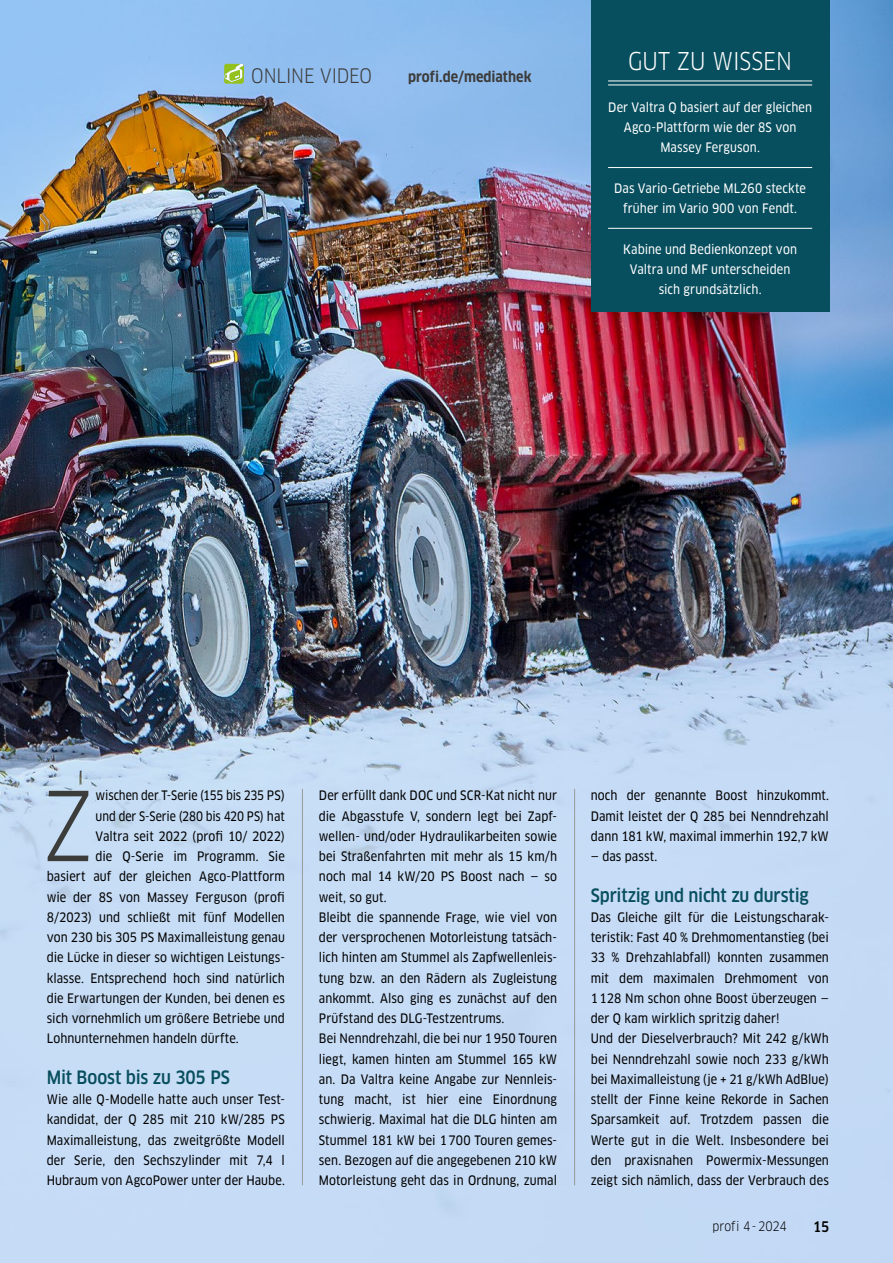
<style>
.page{position:relative;width:893px;height:1263px;background:#fff}
.page>*{position:absolute;margin:0;border:0;box-sizing:border-box;transform-origin:0 0}
.GT_Fließtext_Initial{font:condensed 93.75px "Clan OT";color:#3c3c3b}
.KSTN_Gut-zu-Wissen_Ü{font:condensed 24px "Clan OT";color:#fff}
.GT_Video-Button{font:condensed 19.5px "Clan OT";letter-spacing:-.01em;color:#3c3c3b}
.GT_Zwischenüberschri{font:500 condensed 18px "Clan OT";letter-spacing:-.01em;color:#074e5e}
.GT_Video-Button_Zusa{font:700 condensed 14.25px "Clan OT";letter-spacing:.005em;color:#3c3c3b}
.t1{font:500 condensed 14.25px "Clan OT";color:#000}
.GT_Fließtext{font:12.75px/20.2px "Clan OT Narrow News";letter-spacing:.005em;color:#000;text-align:justify}
.GT_Fließtext_Initial-2{font:12.75px "Clan OT Narrow News";letter-spacing:.005em;color:#000}
.KSTN_Gut-zu-Wissen_A{font:12.75px/20.2px "Clan OT Narrow News";letter-spacing:.005em;color:#fff;text-align:center}
.t2{font:condensed 12.75px "Clan OT";color:#000}
</style>
<div class="page">
<img style="left:0;top:0;width:893px;height:1263px">
<svg style="left:224px;top:64px;width:20px;height:20px"></svg>
<hr style="left:302px;top:789px;width:1px;height:396px;background:#9d9d9c">
<hr style="left:574px;top:789px;width:1px;height:396px;background:#9d9d9c">
<div style="left:591px;top:0;width:238px;height:311px;background:#074e5e"></div>
<hr style="left:608px;top:81px;width:204px;height:1px;background:#fff">
<hr style="left:608px;top:85px;width:204px;height:1px;background:#fff">
<hr style="left:608px;top:167px;width:204px;height:1px;background:#fff">
<hr style="left:608px;top:228px;width:204px;height:1px;background:#fff">
<p class="GT_Video-Button" style="left:251px;top:64px;width:122px">ONLINE VIDEO</p>
<p class="GT_Video-Button_Zusa" style="left:408px;top:69px;width:125px">profi.de/mediathek</p>
<p class="KSTN_Gut-zu-Wissen_Ü" style="left:628px;top:47px;width:165px">GUT ZU WISSEN</p>
<p class="KSTN_Gut-zu-Wissen_A" style="left:608px;top:97px;width:205px">Der Valtra Q basiert auf der gleichen<br>Agco-Plattform wie der 8S von<br>Massey Ferguson.</p>
<p class="KSTN_Gut-zu-Wissen_A" style="left:614px;top:178px;width:193px">Das Vario-Getriebe ML260 steckte früher im Vario 900 von Fendt.</p>
<p class="KSTN_Gut-zu-Wissen_A" style="left:623px;top:239px;width:175px">Kabine und Bedienkonzept von<br>Valtra und MF unterscheiden sich grundsätzlich.</p>
<p class="GT_Fließtext_Initial" style="left:43px;top:771px;width:52px">Z</p>
<p class="GT_Fließtext_Initial-2" style="left:96px;top:788px;width:191px">wischen der T-Serie (155 bis 235 PS)</p>
<p class="GT_Fließtext_Initial-2" style="left:96px;top:808px;width:191px">und der S-Serie (280 bis 420 PS) hat</p>
<p class="GT_Fließtext_Initial-2" style="left:96px;top:829px;width:191px">Valtra seit 2022 (profi 10/ 2022)</p>
<p class="GT_Fließtext_Initial-2" style="left:96px;top:849px;width:191px">die Q-Serie im Programm. Sie</p>
<p class="GT_Fließtext_Initial-2" style="left:47px;top:869px;width:240px">basiert auf der gleichen Agco-Plattform</p>
<p class="GT_Fließtext_Initial-2" style="left:47px;top:889px;width:240px">wie der 8S von Massey Ferguson (profi</p>
<p class="GT_Fließtext_Initial-2" style="left:47px;top:910px;width:240px">8/2023) und schließt mit fünf Modellen</p>
<p class="GT_Fließtext_Initial-2" style="left:47px;top:930px;width:240px">von 230 bis 305 PS Maximalleistung genau</p>
<p class="GT_Fließtext_Initial-2" style="left:47px;top:950px;width:240px">die Lücke in dieser so wichtigen Leistungs-</p>
<p class="GT_Fließtext_Initial-2" style="left:47px;top:970px;width:240px">klasse. Entsprechend hoch sind natürlich</p>
<p class="GT_Fließtext_Initial-2" style="left:47px;top:991px;width:240px">die Erwartungen der Kunden, bei denen es</p>
<p class="GT_Fließtext_Initial-2" style="left:47px;top:1011px;width:240px">sich vornehmlich um größere Betriebe und</p>
<p class="GT_Fließtext_Initial-2" style="left:47px;top:1031px;width:194px">Lohnunternehmen handeln dürfte.</p>
<p class="GT_Zwischenüberschri" style="left:47px;top:1067px;width:185px">Mit Boost bis zu 305 PS</p>
<p class="GT_Fließtext" style="left:47px;top:1089px;width:240px">Wie alle Q-Modelle hatte auch unser Test&shy;kandidat, der Q 285 mit 210 kW/285 PS Maximalleistung, das zweitgrößte Modell der Serie, den Sechszylinder mit 7,4 l Hubraum von AgcoPower unter der Haube.</p>
<p class="GT_Fließtext" style="left:319px;top:786px;width:240px">Der erfüllt dank DOC und SCR-Kat nicht nur die Abgasstufe V, sondern legt bei Zapf&shy;wellen- und/oder Hydraulikarbeiten sowie bei Straßenfahrten mit mehr als 15 km/h noch mal 14 kW/20 PS Boost nach — so weit, so gut.</p>
<p class="GT_Fließtext" style="left:319px;top:907px;width:240px">Bleibt die spannende Frage, wie viel von der versprochenen Motorleistung tatsäch&shy;lich hinten am Stummel als Zapfwellenleis&shy;tung bzw. an den Rädern als Zugleistung ankommt. Also ging es zunächst auf den Prüfstand des DLG-Testzentrums.</p>
<p class="GT_Fließtext" style="left:319px;top:1029px;width:240px">Bei Nenndrehzahl, die bei nur 1950 Touren liegt, kamen hinten am Stummel 165 kW an. Da Valtra keine Angabe zur Nennleis&shy;tung macht, ist hier eine Einordnung schwierig. Maximal hat die DLG hinten am Stummel 181 kW bei 1700 Touren gemes&shy;sen. Bezogen auf die angegebenen 210 kW Motorleistung geht das in Ordnung, zumal</p>
<p class="GT_Fließtext" style="left:591px;top:786px;width:240px">noch der genannte Boost hinzukommt.<br>Damit leistet der Q 285 bei Nenndrehzahl dann 181 kW, maximal immerhin 192,7 kW</p>
<p class="GT_Fließtext" style="left:591px;top:846px;width:68px">— das passt.</p>
<p class="GT_Zwischenüberschri" style="left:591px;top:884px;width:219px">Spritzig und nicht zu durstig</p>
<p class="GT_Fließtext" style="left:591px;top:907px;width:240px;text-align:left">Das Gleiche gilt für die Leistungscharak&shy;teristik: Fast 40 % Drehmomentanstieg (bei 33 % Drehzahlabfall) konnten zusammen mit dem maximalen Drehmoment von 1128 Nm schon ohne Boost überzeugen — der Q kam wirklich spritzig daher!</p>
<p class="GT_Fließtext" style="left:591px;top:1029px;width:240px">Und der Dieselverbrauch? Mit 242 g/kWh bei Nenndrehzahl sowie noch 233 g/kWh bei Maximalleistung (je + 21 g/kWh AdBlue) stellt der Finne keine Rekorde in Sachen Sparsamkeit auf. Trotzdem passen die Werte gut in die Welt. Insbesondere bei den praxisnahen Powermix-Messungen zeigt sich nämlich, dass der Verbrauch des</p>
<p class="t2" style="left:713px;top:1219px;width:76px">profi 4-2024</p>
<p class="t1" style="left:813px;top:1218px;width:17px">15</p>
</div>
